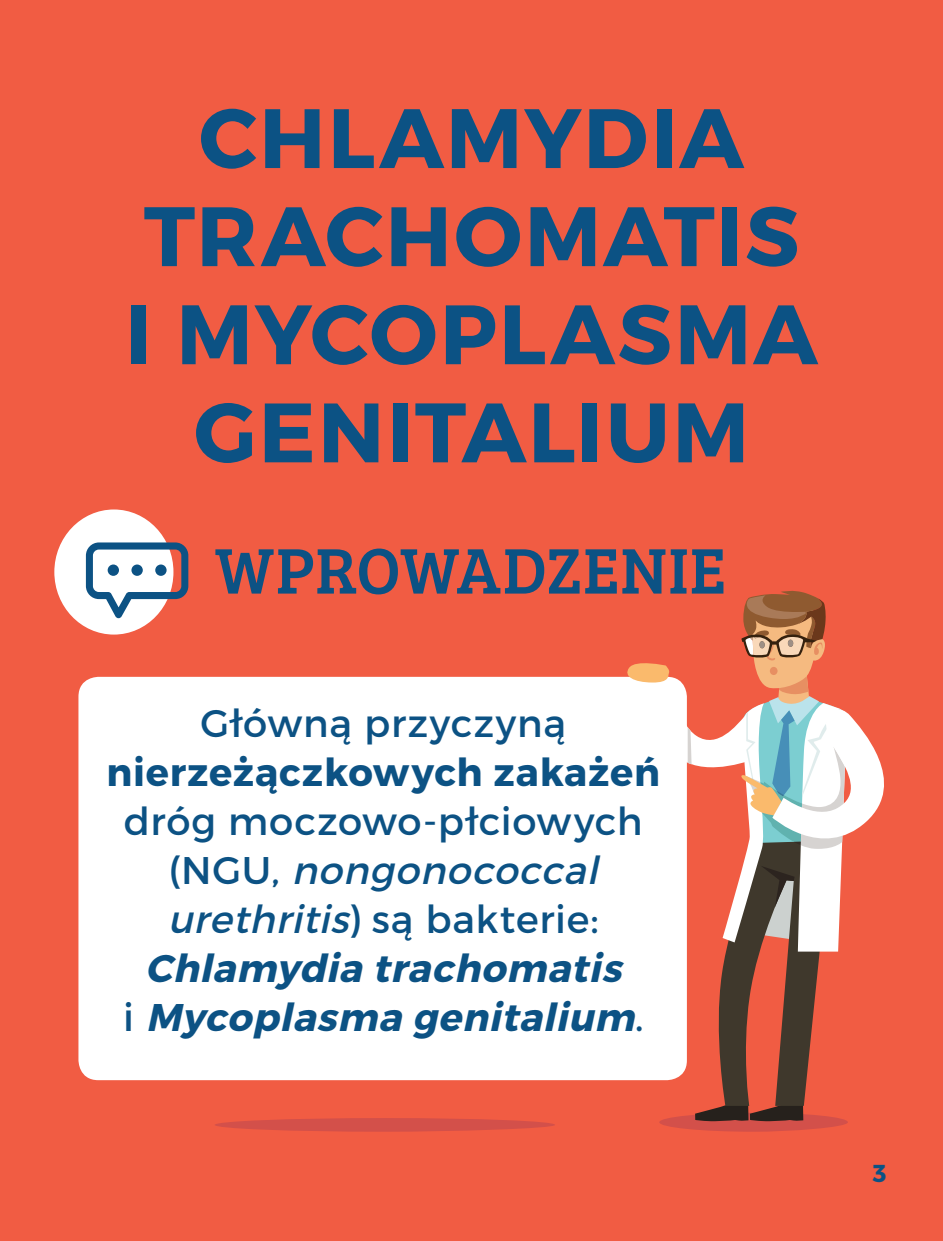
<style>
.page{position:relative;width:943px;height:1241px;background:#fff}
.page>*{position:absolute;margin:0;border:0;box-sizing:border-box;transform-origin:0 0}
.t1{font:700 84px/98px "Montserrat";letter-spacing:.03em;color:#0c5284;text-align:center}
.t2{font:66.5px "Bree Serif";letter-spacing:.01em;color:#0c5284}
.t3{font:38.5px/49px "Montserrat";letter-spacing:.025em;color:#0c5284}
.t4{font:italic 700 38.5px "Montserrat";color:#0c5284}
.t5{font:700 38.5px "Montserrat";letter-spacing:.02em;color:#0c5284}
.t6{font:italic 38.5px "Montserrat";color:#0c5284}
.t7{font:700 24.5px "Montserrat";color:#0c5284}
.s1{font-style:normal}
.s2{font-style:italic}
.s3{font-weight:400;font-style:normal}
</style>
<div class="page">
<div style="left:0;top:0;width:943px;height:1240px;background:#f15c43"></div>
<div style="left:659px;top:1112px;width:188px;height:19px;background:#d3504a;border-radius:50%"></div>
<div style="left:215px;top:1117px;width:340px;height:14px;background:#d3504a;border-radius:50%"></div>
<div style="left:78px;top:676px;width:609px;height:403px;background:#fff;border-radius:20px"></div>
<div style="left:54px;top:509px;width:119px;height:125px;background:#fff;border-radius:50%"></div>
<svg style="left:86px;top:542px;width:102px;height:76px"></svg>
<svg style="left:622px;top:590px;width:262px;height:531px"></svg>
<h1 class="t1" style="left:125px;top:90px;width:694px">CHLAMYDIA<br>TRACHOMATIS<br>I MYCOPLASMA<br>GENITALIUM</h1>
<h2 class="t2" style="left:215px;top:522px;width:512px">WPROWADZENIE</h2>
<p class="t3" style="left:200px;top:698px;width:367px">Główną przyczyną</p>
<p class="t5" style="left:106px;top:748px;width:555px">NIERZEŻĄCZKOWYCH ZAKAŻEŃ</p>
<p class="t3" style="left:169px;top:796px;width:475px;text-indent:-45px">dróg moczowo-płciowych (NGU</p>
<p class="t6" style="left:271px;top:846px;width:338px"><span class="s1">,</span> nongonococcal</p>
<p class="t3" style="left:168px;top:894px;width:432px"><span class="s2">urethritis</span>) s ą b a kte r i e:</p>
<p class="t4" style="left:145px;top:944px;width:487px">Chlamydia trachomatis</p>
<p class="t4" style="left:123px;top:993px;width:523px"><span class="s3">i</span> Mycoplasma genitalium<span class="s3">.</span></p>
<p class="t7" style="left:872px;top:1157px;width:15px">3</p>
</div>
